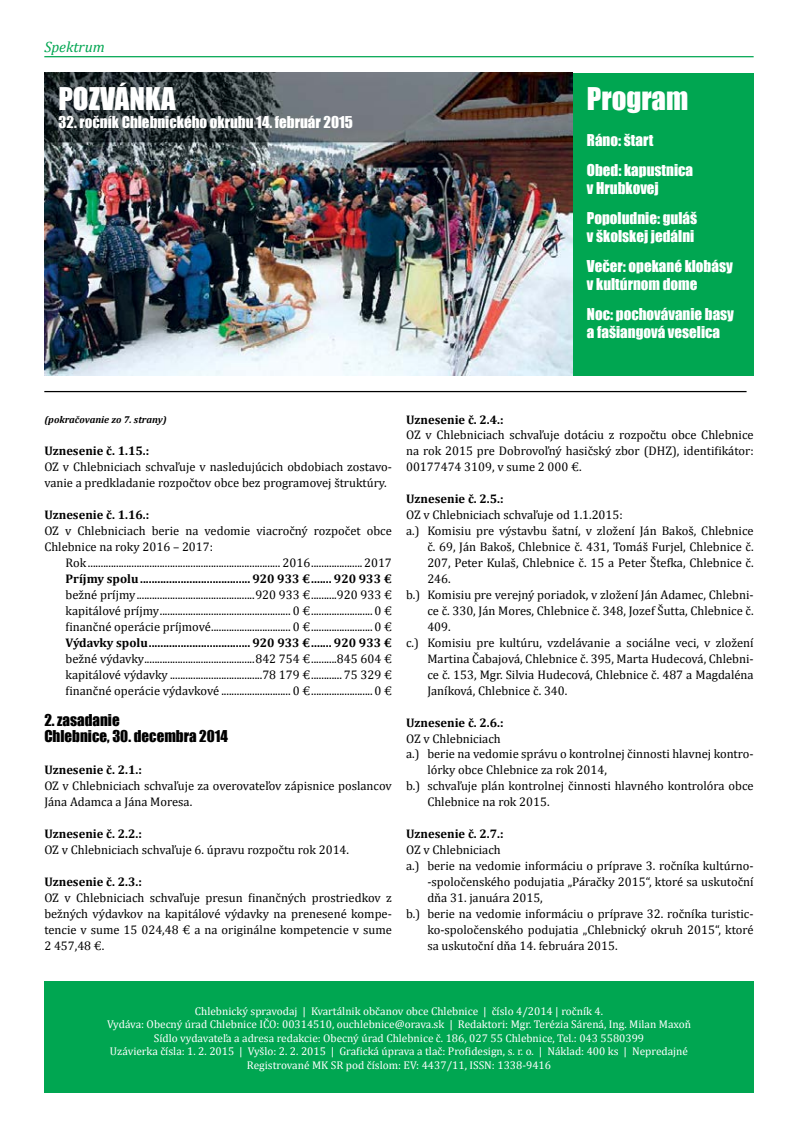
<style>
.page{position:relative;width:798px;height:1134px;background:#fff}
.page>*{position:absolute;margin:0;border:0;box-sizing:border-box;transform-origin:0 0}
.t1{font:28.75px "Impact";color:#fff}
.t2{font:15px/30px "Impact";color:#fff}
.t3{font:15px/16px "Impact";color:#000}
.t4{font:italic 15px "Cambria";color:#00a651}
.t5{font:12.5px/16px "Cambria";color:#000;text-align:justify}
.t6{font:700 12.5px "Cambria";color:#000}
.t7{font:11.25px/13.5px "Cambria";color:#fff;text-align:center}
.t8{font:italic 700 10px "Cambria";color:#000}
</style>
<div class="page">
<hr style="left:44px;top:56px;width:709px;height:1px;background:#00a651">
<img style="left:44px;top:73px;width:528px;height:303px">
<div style="left:572px;top:73px;width:181px;height:303px;background:#00a651"></div>
<hr style="left:44px;top:391px;width:702px;height:1px;background:#000">
<div style="left:44px;top:981px;width:709px;height:112px;background:#00a651"></div>
<p class="t4" style="left:44px;top:37px;width:62px">Spektrum</p>
<h1 class="t1" style="left:58px;top:76px;width:118px">POZVÁNKA</h1>
<p class="t2" style="left:58px;top:106px;width:296px">32. ročník Chlebnického okruhu 14. február 2015</p>
<h1 class="t1" style="left:586px;top:76px;width:103px">Program</h1>
<p class="t2" style="left:586px;top:124px;width:108px">Ráno: štart<br>Obed: kapustnica</p>
<p class="t2" style="left:586px;top:172px;width:112px">v Hrubkovej<br>Popoludnie: guláš</p>
<p class="t2" style="left:586px;top:220px;width:147px">v školskej jedálni<br>Večer: opekané klobásy</p>
<p class="t2" style="left:586px;top:268px;width:148px">v kultúrnom dome<br>Noc: pochovávanie basy</p>
<p class="t2" style="left:586px;top:316px;width:135px">a fašiangová veselica</p>
<p class="t8" style="left:44px;top:413px;width:124px">(pokračovanie zo 7. strany)</p>
<p class="t6" style="left:44px;top:442px;width:106px">Uznesenie č. 1.15.:</p>
<p class="t5" style="left:44px;top:459px;width:349px">OZ v Chlebniciach schvaľuje v nasledujúcich obdobiach zostavo&shy;vanie a predkladanie rozpočtov obce bez programovej štruktúry.</p>
<p class="t6" style="left:44px;top:506px;width:106px">Uznesenie č. 1.16.:</p>
<p class="t5" style="left:44px;top:523px;width:349px">OZ v Chlebniciach berie na vedomie viacročný rozpočet obce<br>Chlebnice na roky 2016 – 2017:</p>
<p class="t5" style="left:66px;top:555px;width:327px">Rok........................................................................... 2016....................2017</p>
<p class="t6" style="left:66px;top:570px;width:327px">Príjmy spolu...................................... 920 933 €....... 920 933 €</p>
<p class="t5" style="left:66px;top:587px;width:327px">bežné príjmy..............................................920 933 €..........920 933 € kapitálové príjmy................................................... 0 €........................0 € finančné operácie príjmové............................... 0 €........................0 €</p>
<p class="t6" style="left:66px;top:634px;width:327px">Výdavky spolu................................... 920 933 €....... 920 933 €</p>
<p class="t5" style="left:66px;top:650px;width:327px">bežné výdavky...........................................842 754 €..........845 604 € kapitálové výdavky ....................................78 179 €............ 75 329 € finančné operácie výdavkové ........................... 0 €........................0 €</p>
<p class="t3" style="left:44px;top:712px;width:185px">2. zasadanie<br>Chlebnice, 30. decembra 2014</p>
<p class="t6" style="left:44px;top:761px;width:99px">Uznesenie č. 2.1.:</p>
<p class="t5" style="left:44px;top:778px;width:349px">OZ v Chlebniciach schvaľuje za overovateľov zápisnice poslancov<br>Jána Adamca a Jána Moresa.</p>
<p class="t6" style="left:44px;top:825px;width:99px">Uznesenie č. 2.2.:</p>
<p class="t5" style="left:44px;top:842px;width:306px">OZ v Chlebniciach schvaľuje 6. úpravu rozpočtu rok 2014.</p>
<p class="t6" style="left:44px;top:873px;width:99px">Uznesenie č. 2.3.:</p>
<p class="t5" style="left:44px;top:889px;width:349px">OZ v Chlebniciach schvaľuje presun finančných prostriedkov z bežných výdavkov na kapitálové výdavky na prenesené kompe&shy;tencie v sume 15 024,48 € a na originálne kompetencie v sume 2 457,48 €.</p>
<p class="t6" style="left:406px;top:410px;width:99px">Uznesenie č. 2.4.:</p>
<p class="t5" style="left:406px;top:427px;width:349px">OZ v Chlebniciach schvaľuje dotáciu z rozpočtu obce Chlebnice na rok 2015 pre Dobrovoľný hasičský zbor (DHZ), identifikátor:<br>00177474 3109, v sume 2 000 €.</p>
<p class="t6" style="left:406px;top:490px;width:99px">Uznesenie č. 2.5.:</p>
<p class="t5" style="left:406px;top:507px;width:218px">OZ v Chlebniciach schvaľuje od 1.1.2015:</p>
<p class="t5" style="left:406px;top:523px;width:349px">a.) Komisiu pre výstavbu šatní, v zložení Ján Bakoš, Chlebnice</p>
<p class="t5" style="left:427px;top:539px;width:327px">č. 69, Ján Bakoš, Chlebnice č. 431, Tomáš Furjel, Chlebnice č.</p>
<p class="t5" style="left:427px;top:555px;width:327px">207, Peter Kulaš, Chlebnice č. 15 a Peter Štefka, Chlebnice č.</p>
<p class="t5" style="left:427px;top:571px;width:25px">246.</p>
<p class="t5" style="left:406px;top:587px;width:349px">b.) Komisiu pre verejný poriadok, v zložení Ján Adamec, Chlebni-</p>
<p class="t5" style="left:427px;top:603px;width:327px">ce č. 330, Ján Mores, Chlebnice č. 348, Jozef Šutta, Chlebnice č.</p>
<p class="t5" style="left:427px;top:618px;width:25px">409.</p>
<p class="t5" style="left:406px;top:634px;width:349px">c.) Komisiu pre kultúru, vzdelávanie a sociálne veci, v zložení</p>
<p class="t5" style="left:427px;top:650px;width:327px">Martina Čabajová, Chlebnice č. 395, Marta Hudecová, Chlebni-</p>
<p class="t5" style="left:427px;top:666px;width:327px">ce č. 153, Mgr. Silvia Hudecová, Chlebnice č. 487 a Magdaléna</p>
<p class="t5" style="left:427px;top:682px;width:141px">Janíková, Chlebnice č. 340.</p>
<p class="t6" style="left:406px;top:713px;width:99px">Uznesenie č. 2.6.:</p>
<p class="t5" style="left:406px;top:730px;width:96px">OZ v Chlebniciach</p>
<p class="t5" style="left:406px;top:746px;width:349px">a.) berie na vedomie správu o kontrolnej činnosti hlavnej kontro-</p>
<p class="t5" style="left:427px;top:762px;width:181px">lórky obce Chlebnice za rok 2014,</p>
<p class="t5" style="left:406px;top:778px;width:349px">b.) schvaľuje plán kontrolnej činnosti hlavného kontrolóra obce</p>
<p class="t5" style="left:427px;top:794px;width:124px">Chlebnice na rok 2015.</p>
<p class="t6" style="left:406px;top:825px;width:99px">Uznesenie č. 2.7.:</p>
<p class="t5" style="left:406px;top:842px;width:96px">OZ v Chlebniciach</p>
<p class="t5" style="left:406px;top:858px;width:349px">a.) berie na vedomie informáciu o príprave 3. ročníka kultúrno-</p>
<p class="t5" style="left:427px;top:874px;width:327px">-spoločenského podujatia „Páračky 2015“, ktoré sa uskutoční</p>
<p class="t5" style="left:427px;top:890px;width:117px">dňa 31. januára 2015,</p>
<p class="t5" style="left:406px;top:906px;width:349px">b.) berie na vedomie informáciu o príprave 32. ročníka turistic-</p>
<p class="t5" style="left:427px;top:922px;width:327px">ko-spoločenského podujatia „Chlebnický okruh 2015“, ktoré</p>
<p class="t5" style="left:427px;top:937px;width:192px">sa uskutoční dňa 14. februára 2015.</p>
<p class="t7" style="left:107px;top:1004px;width:585px">Chlebnický spravodaj | Kvartálnik občanov obce Chlebnice | číslo 4/2014 | ročník 4.<br>Vydáva: Obecný úrad Chlebnice IČO: 00314510, ouchlebnice@orava.sk | Redaktori: Mgr. Terézia Sárená, Ing. Milan Maxoň Sídlo vydavateľa a adresa redakcie: Obecný úrad Chlebnice č. 186, 027 55 Chlebnice, Tel.: 043 5580399<br>Uzávierka čísla: 1. 2. 2015 | Vyšlo: 2. 2. 2015 | Grafická úprava a tlač: Profidesign, s. r. o. | Náklad: 400 ks | Nepredajné Registrované MK SR pod číslom: EV: 4437/11, ISSN: 1338-9416</p>
</div>
